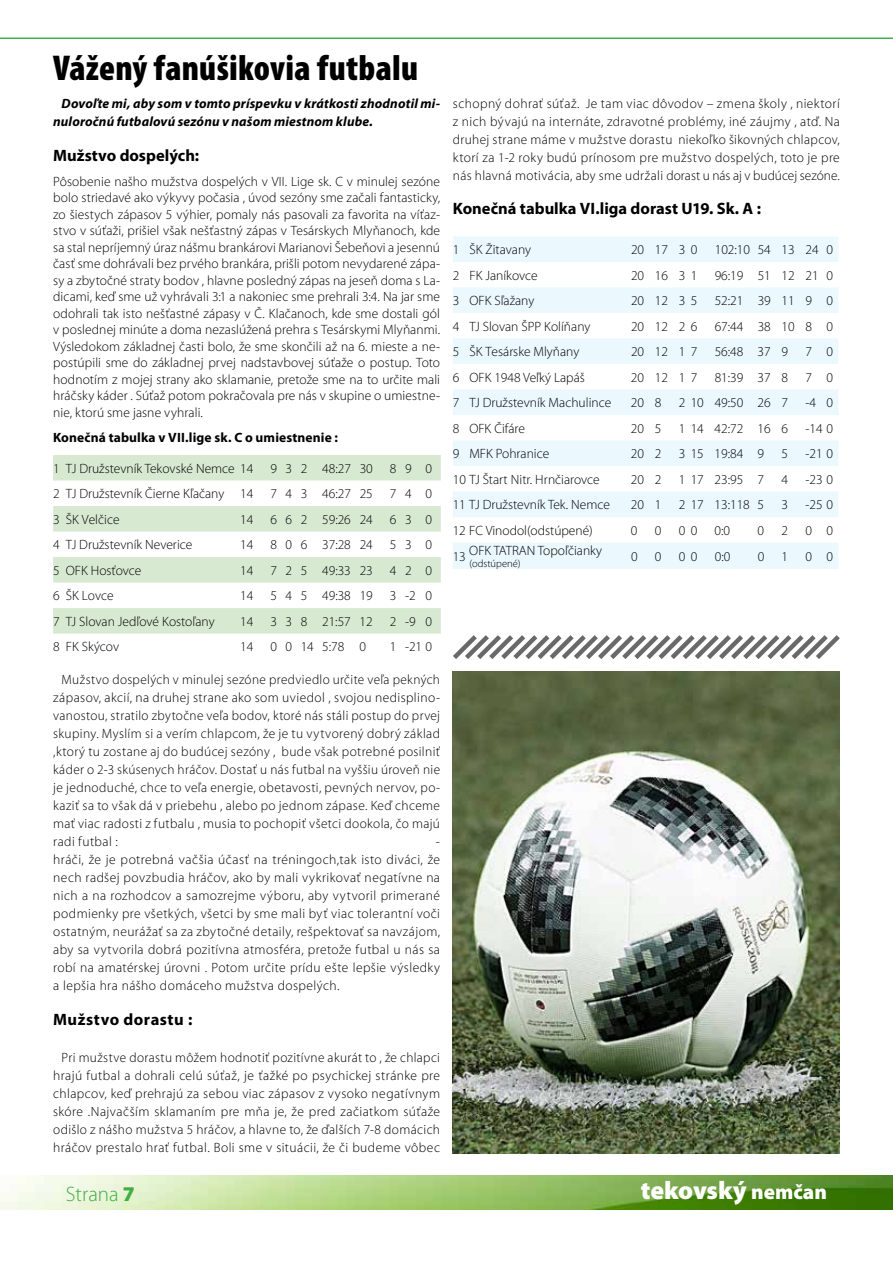
<style>
.page{position:relative;width:893px;height:1263px;background:#fff}
.page>*{position:absolute;margin:0;border:0;box-sizing:border-box;transform-origin:0 0}
.t1{font:900 condensed 36px "Mini Pro";letter-spacing:.005em;color:#000}
.t2{font:900 25.5px "Mini Pro";letter-spacing:-.005em;color:#fff}
.t3{font:300 21px "Mini Pro";color:#41ad49}
.t4{font:700 16.5px "Mini Pro";color:#000}
.t5{font:700 16.5px "Mini Pro";letter-spacing:.03em;color:#000}
.t6{font:300 13.5px/18px "Mini Pro";color:#000;text-align:justify}
.t7{font:italic 700 13.5px/18px "Mini Pro";letter-spacing:.01em;color:#000}
.t8{font:700 13.5px "Mini Pro";letter-spacing:.01em;color:#000}
.t9{font:300 10.5px "Mini Pro";color:#000}
.s1{font-weight:900}
.s2{font-size:21px}
</style>
<div class="page">
<img style="left:0;top:1176px;width:893px;height:34px">
<hr style="left:0;top:38px;width:893px;height:1px;background:#41ad49">
<svg style="left:53px;top:455px;width:388px;height:179px;fill:#d8e9d2"></svg>
<svg style="left:453px;top:236px;width:385px;height:333px;fill:#ebf8fe"></svg>
<img style="left:453px;top:672px;width:387px;height:481px">
<svg style="left:453px;top:635px;width:387px;height:24px"></svg>
<h1 class="t1" style="left:53px;top:48px;width:367px">Vážený fanúšikovia futbalu</h1>
<p class="t7" style="left:53px;top:95px;width:388px;text-indent:9px">Dovoľte mi, aby som v tomto príspevku v krátkosti zhodnotil mi&shy;nuloročnú futbalovú sezónu v našom miestnom klube.</p>
<p class="t4" style="left:53px;top:146px;width:148px">Mužstvo dospelých:</p>
<p class="t6" style="left:53px;top:173px;width:388px;line-height:16.5px">Pôsobenie našho mužstva dospelých v VII. Lige sk. C v minulej sezóne bolo striedavé ako výkyvy počasia , úvod sezóny sme začali fantasticky, zo šiestych zápasov 5 výhier, pomaly nás pasovali za favorita na víťaz&shy;stvo v súťaži, prišiel však nešťastný zápas v Tesárskych Mlyňanoch, kde sa stal nepríjemný úraz nášmu brankárovi Marianovi Šebeňovi a jesennú časť sme dohrávali bez prvého brankára, prišli potom nevydarené zápa&shy;sy a zbytočné straty bodov , hlavne posledný zápas na jeseň doma s La&shy;dicami, keď sme už vyhrávali 3:1 a nakoniec sme prehrali 3:4. Na jar sme odohrali tak isto nešťastné zápasy v Č. Klačanoch, kde sme dostali gól v poslednej minúte a doma nezaslúžená prehra s Tesárskymi Mlyňanmi.<br>Výsledokom základnej časti bolo, že sme skončili až na 6. mieste a ne&shy;postúpili sme do základnej prvej nadstavbovej súťaže o postup. Toto hodnotím z mojej strany ako sklamanie, pretože sme na to určite mali hráčsky káder . Súťaž potom pokračovala pre nás v skupine o umiestne&shy;nie, ktorú sme jasne vyhrali.</p>
<p class="t8" style="left:53px;top:429px;width:286px">Konečná tabulka v VII.lige sk. C o umiestnenie :</p>
<p class="t6" style="left:53px;top:460px;width:202px">1 TJ Družstevník Tekovské Nemce 14</p>
<p class="t6" style="left:270px;top:460px;width:104px">9 3 2 48:27 30</p>
<p class="t6" style="left:390px;top:460px;width:44px">89 0</p>
<p class="t6" style="left:53px;top:485px;width:202px">2 TJ Družstevník Čierne Kľačany 14</p>
<p class="t6" style="left:270px;top:485px;width:104px">7 4 3 46:27 25</p>
<p class="t6" style="left:390px;top:485px;width:44px">74 0</p>
<p class="t6" style="left:53px;top:511px;width:68px">3 ŠK Velčice</p>
<p class="t6" style="left:240px;top:511px;width:15px">14</p>
<p class="t6" style="left:270px;top:511px;width:104px">6 6 2 59:26 24</p>
<p class="t6" style="left:390px;top:511px;width:44px">63 0</p>
<p class="t6" style="left:53px;top:536px;width:141px">4 TJ Družstevník Neverice</p>
<p class="t6" style="left:240px;top:536px;width:15px">14</p>
<p class="t6" style="left:270px;top:536px;width:104px">8 0 6 37:28 24</p>
<p class="t6" style="left:390px;top:536px;width:44px">53 0</p>
<p class="t6" style="left:53px;top:562px;width:90px">5 OFK Hosťovce</p>
<p class="t6" style="left:240px;top:562px;width:15px">14</p>
<p class="t6" style="left:270px;top:562px;width:104px">7 2 5 49:33 23</p>
<p class="t6" style="left:390px;top:562px;width:44px">42 0</p>
<p class="t6" style="left:53px;top:587px;width:62px">6 ŠK Lovce</p>
<p class="t6" style="left:240px;top:587px;width:15px">14</p>
<p class="t6" style="left:270px;top:587px;width:104px">5 4 5 49:38 19</p>
<p class="t6" style="left:390px;top:587px;width:44px">3-20</p>
<p class="t6" style="left:53px;top:613px;width:163px">7 TJ Slovan Jedľové Kostoľany</p>
<p class="t6" style="left:240px;top:613px;width:15px">14</p>
<p class="t6" style="left:270px;top:613px;width:104px">3 3 8 21:57 12</p>
<p class="t6" style="left:390px;top:613px;width:44px">2-90</p>
<p class="t6" style="left:53px;top:638px;width:68px">8 FK Skýcov</p>
<p class="t6" style="left:240px;top:638px;width:15px">14</p>
<p class="t6" style="left:270px;top:638px;width:97px">0 0 14 5:78 0</p>
<p class="t6" style="left:390px;top:638px;width:44px">1 -21 0</p>
<p class="t6" style="left:53px;top:671px;width:388px;text-indent:9px">Mužstvo dospelých v minulej sezóne predviedlo určite veľa pekných zápasov, akcií, na druhej strane ako som uviedol , svojou nedisplino&shy;vanostou, stratilo zbytočne veľa bodov, ktoré nás stáli postup do prvej skupiny. Myslím si a verím chlapcom, že je tu vytvorený dobrý základ ,ktorý tu zostane aj do budúcej sezóny , bude však potrebné posilniť káder o 2-3 skúsenych hráčov. Dostať u nás futbal na vyššiu úroveň nie je jednoduché, chce to veľa energie, obetavosti, pevných nervov, po&shy;kaziť sa to však dá v priebehu , alebo po jednom zápase. Keď chceme mať viac radosti z futbalu , musia to pochopiť všetci dookola, čo majú radi futbal :</p>
<p class="t6" style="left:53px;top:833px;width:388px;text-indent:383px">- hráči, že je potrebná vačšia účasť na tréningoch,tak isto diváci, že nech radšej povzbudia hráčov, ako by mali vykrikovať negatívne na nich a na rozhodcov a samozrejme výboru, aby vytvoril primerané podmienky pre všetkých, všetci by sme mali byť viac tolerantní voči ostatným, neurážať sa za zbytočné detaily, rešpektovať sa navzájom, aby sa vytvorila dobrá pozitívna atmosféra, pretože futbal u nás sa robí na amatérskej úrovni . Potom určite prídu ešte lepšie výsledky a lepšia hra nášho domáceho mužstva dospelých.</p>
<p class="t5" style="left:53px;top:1010px;width:141px">Mužstvo dorastu :</p>
<p class="t6" style="left:53px;top:1049px;width:388px;text-indent:9px">Pri mužstve dorastu môžem hodnotiť pozitívne akurát to , že chlapci hrajú futbal a dohrali celú súťaž, je ťažké po psychickej stránke pre chlapcov, keď prehrajú za sebou viac zápasov z vysoko negatívnym skóre .Najvačším sklamaním pre mňa je, že pred začiatkom súťaže odišlo z nášho mužstva 5 hráčov, a hlavne to, že ďalších 7-8 domácich hráčov prestalo hrať futbal. Boli sme v situácii, že či budeme vôbec</p>
<p class="t6" style="left:453px;top:95px;width:388px">schopný dohrať súťaž. Je tam viac dôvodov – zmena školy , niektorí z nich bývajú na internáte, zdravotné problémy, iné záujmy , atď. Na druhej strane máme v mužstve dorastu niekoľko šikovných chlapcov, ktorí za 1-2 roky budú prínosom pre mužstvo dospelých, toto je pre nás hlavná motivácia, aby sme udržali dorast u nás aj v budúcej sezóne.</p>
<p class="t4" style="left:453px;top:199px;width:310px">Konečná tabulka VI.liga dorast U19. Sk. A :</p>
<p class="t6" style="left:453px;top:241px;width:80px">1 ŠK Žitavany</p>
<p class="t6" style="left:631px;top:241px;width:68px">20 17 30</p>
<p class="t6" style="left:715px;top:241px;width:120px">102:10 54 13 24 0</p>
<p class="t6" style="left:453px;top:266px;width:86px">2 FK Janíkovce</p>
<p class="t6" style="left:631px;top:266px;width:68px">20 16 31</p>
<p class="t6" style="left:715px;top:266px;width:120px">96:19 51 12 21 0</p>
<p class="t6" style="left:453px;top:292px;width:83px">3 OFK Sľažany</p>
<p class="t6" style="left:631px;top:292px;width:68px">20 12 35</p>
<p class="t6" style="left:715px;top:292px;width:120px">52:21 39 11 9 0</p>
<p class="t6" style="left:453px;top:318px;width:139px">4 TJ Slovan ŠPP Kolíňany</p>
<p class="t6" style="left:631px;top:318px;width:68px">20 12 26</p>
<p class="t6" style="left:715px;top:318px;width:120px">67:44 38 10 8 0</p>
<p class="t6" style="left:453px;top:343px;width:128px">5 ŠK Tesárske Mlyňany</p>
<p class="t6" style="left:631px;top:343px;width:68px">20 12 17</p>
<p class="t6" style="left:715px;top:343px;width:75px">56:48 37 9</p>
<p class="t6" style="left:805px;top:343px;width:29px">7 0</p>
<p class="t6" style="left:453px;top:369px;width:134px">6 OFK 1948 Veľký Lapáš</p>
<p class="t6" style="left:631px;top:369px;width:68px">20 12 17</p>
<p class="t6" style="left:715px;top:369px;width:75px">81:39 37 8</p>
<p class="t6" style="left:805px;top:369px;width:29px">7 0</p>
<p class="t6" style="left:453px;top:394px;width:160px">7 TJ Družstevník Machulince</p>
<p class="t6" style="left:631px;top:394px;width:32px">20 8</p>
<p class="t6" style="left:679px;top:394px;width:111px">2 10 49:50 26 7</p>
<p class="t6" style="left:805px;top:394px;width:29px">-4 0</p>
<p class="t6" style="left:453px;top:420px;width:74px">8 OFK Čifáre</p>
<p class="t6" style="left:631px;top:420px;width:32px">20 5</p>
<p class="t6" style="left:679px;top:420px;width:111px">1 14 42:72 16 6</p>
<p class="t6" style="left:805px;top:420px;width:29px">-14 0</p>
<p class="t6" style="left:453px;top:445px;width:98px">9 MFK Pohranice</p>
<p class="t6" style="left:631px;top:445px;width:32px">20 2</p>
<p class="t6" style="left:679px;top:445px;width:87px">3 15 19:84 9</p>
<p class="t6" style="left:781px;top:445px;width:8px">5</p>
<p class="t6" style="left:805px;top:445px;width:29px">-21 0</p>
<p class="t6" style="left:453px;top:471px;width:148px">10 TJ Štart Nitr. Hrnčiarovce</p>
<p class="t6" style="left:631px;top:471px;width:32px">20 2</p>
<p class="t6" style="left:679px;top:471px;width:87px">1 17 23:95 7</p>
<p class="t6" style="left:781px;top:471px;width:8px">4</p>
<p class="t6" style="left:805px;top:471px;width:29px">-23 0</p>
<p class="t6" style="left:453px;top:496px;width:159px">11 TJ Družstevník Tek. Nemce</p>
<p class="t6" style="left:631px;top:496px;width:32px">20 1</p>
<p class="t6" style="left:679px;top:496px;width:87px">2 17 13:118 5</p>
<p class="t6" style="left:781px;top:496px;width:8px">3</p>
<p class="t6" style="left:805px;top:496px;width:29px">-25 0</p>
<p class="t6" style="left:453px;top:522px;width:142px">12 FC Vinodol(odstúpené)</p>
<p class="t6" style="left:631px;top:522px;width:8px">0</p>
<p class="t6" style="left:655px;top:522px;width:8px">0</p>
<p class="t6" style="left:679px;top:522px;width:20px">0 0</p>
<p class="t6" style="left:715px;top:522px;width:17px">0:0</p>
<p class="t6" style="left:757px;top:522px;width:8px">0</p>
<p class="t6" style="left:781px;top:522px;width:8px">2</p>
<p class="t6" style="left:805px;top:522px;width:29px">0 0</p>
<p class="t6" style="left:453px;top:548px;width:15px">13</p>
<p class="t6" style="left:469px;top:541px;width:134px">OFK TATRAN Topoľčianky</p>
<p class="t9" style="left:469px;top:558px;width:53px">(odstúpené)</p>
<p class="t6" style="left:631px;top:548px;width:8px">0</p>
<p class="t6" style="left:655px;top:548px;width:8px">0</p>
<p class="t6" style="left:679px;top:548px;width:20px">0 0</p>
<p class="t6" style="left:715px;top:548px;width:17px">0:0</p>
<p class="t6" style="left:758px;top:548px;width:8px">0</p>
<p class="t6" style="left:782px;top:548px;width:8px">1</p>
<p class="t6" style="left:805px;top:548px;width:29px">0 0</p>
<h3 class="t3" style="left:66px;top:1182px;width:70px">Strana <span class="s1">7</span></h3>
<h2 class="t2" style="left:641px;top:1176px;width:188px">tekovský <span class="s2">nemčan</span></h2>
</div>
